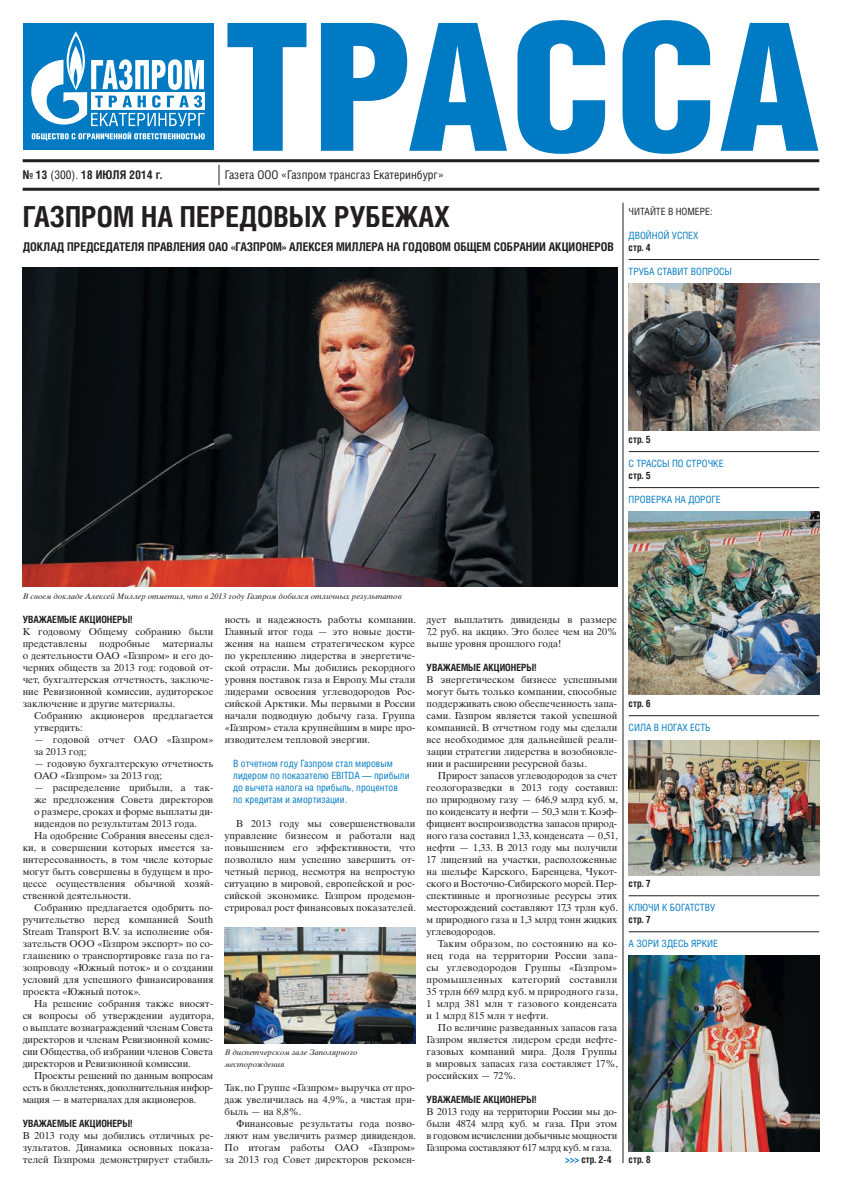
<style>
.page{position:relative;width:842px;height:1191px;background:#fff}
.page>*{position:absolute;margin:0;border:0;box-sizing:border-box;transform-origin:0 0}
.t1{font:700 29px "Helios Cond";color:#231f20}
.t2{font:700 12px "Helios Cond";color:#231f20}
.t3{font:12px "Helios Cond";color:#231f20}
.t4{font:10px/12px "Times Ten C";color:#231f20;text-align:justify}
.t5{font:10px/12px "Helios Cond";color:#007ac2}
.t6{font:700 10px "Helios Cond";color:#231f20}
.t7{font:10px "Times Ten C";letter-spacing:-.02em;color:#231f20}
.t8{font:10px "Helios Cond";color:#231f20}
.t9{font:italic 8px/12px "Times Ten C";color:#231f20}
.s1{font-weight:400}
.s2{color:#007ac2}
</style>
<div class="page">
<div style="left:23px;top:23px;width:190px;height:126px;background:#007ac2"></div>
<svg style="left:31px;top:31px;width:173px;height:95px"></svg>
<svg style="left:32px;top:132px;width:173px;height:8px"></svg>
<hr style="left:23px;top:159px;width:796px;height:3px;background:#231f20">
<hr style="left:23px;top:188px;width:796px;height:3px;background:#231f20">
<svg style="left:219px;top:165px;width:1px;height:20px"></svg>
<svg style="left:227px;top:20px;width:591px;height:134px;fill:#007ac2"></svg>
<hr style="left:623px;top:203px;width:1px;height:960px;background:#231f20">
<hr style="left:629px;top:259px;width:190px;height:1px;background:#231f20">
<hr style="left:629px;top:451px;width:190px;height:1px;background:#231f20">
<hr style="left:629px;top:487px;width:190px;height:1px;background:#231f20">
<hr style="left:629px;top:715px;width:190px;height:1px;background:#231f20">
<hr style="left:629px;top:895px;width:190px;height:1px;background:#231f20">
<hr style="left:629px;top:931px;width:190px;height:1px;background:#231f20">
<img style="left:23px;top:268px;width:594px;height:319px">
<img style="left:225px;top:927px;width:190px;height:116px">
<img style="left:629px;top:284px;width:190px;height:147px">
<img style="left:629px;top:512px;width:190px;height:183px">
<img style="left:629px;top:740px;width:190px;height:135px">
<img style="left:629px;top:956px;width:190px;height:195px">
<p class="t2" style="left:23px;top:167px;width:141px">№ 13 <span class="s1">(300).</span> 18 ИЮЛЯ 2014 г.</p>
<p class="t3" style="left:225px;top:167px;width:221px">Газета ООО «Газпром трансгаз Екатеринбург»</p>
<h1 class="t1" style="left:23px;top:199px;width:429px">Газпром на передовых рубежах</h1>
<p class="t2" style="left:23px;top:239px;width:193px">Доклад Председателя Правления ОАО</p>
<p class="t2" style="left:231px;top:239px;width:114px">«Газпром» Алексея Милл</p>
<p class="t2" style="left:366px;top:239px;width:250px">ера на годовом Общем собрании акционеров</p>
<p class="t8" style="left:629px;top:205px;width:85px">ЧИТАЙТЕ В НОМЕРЕ:</p>
<p class="t5" style="left:629px;top:229px;width:71px">ДВОЙНОЙ УСПЕХ</p>
<p class="t6" style="left:629px;top:241px;width:23px">стр. 4</p>
<p class="t5" style="left:629px;top:265px;width:105px">ТРУБА СТАВИТ ВОПРОСЫ</p>
<p class="t6" style="left:629px;top:433px;width:24px">стр. 5</p>
<p class="t5" style="left:629px;top:457px;width:96px">С ТРАССЫ ПО СТРОЧКЕ</p>
<p class="t6" style="left:629px;top:469px;width:24px">стр. 5</p>
<p class="t5" style="left:629px;top:493px;width:94px">ПРОВЕРКА НА ДОРОГЕ</p>
<p class="t9" style="left:23px;top:590px;width:381px">В своем докладе Алексей Миллер отметил, что в 2013 году Газпром добился отличных результатов</p>
<p class="t6" style="left:23px;top:613px;width:111px">Уважаемые акционеры!</p>
<p class="t4" style="left:23px;top:625px;width:192px">К годовому Общему собранию были представлены подробные материалы о деятельности ОАО «Газпром» и его до&shy;черних обществ за 2013 год: годовой от&shy;чет, бухгалтерская отчетность, заключе&shy;ние Ревизионной комиссии, аудиторское заключение и другие материалы.</p>
<p class="t4" style="left:34px;top:709px;width:181px">Собранию акционеров предлагается утвердить:</p>
<p class="t4" style="left:34px;top:733px;width:181px">— годовой отчет ОАО «Газпром» за 2013 год;</p>
<p class="t4" style="left:34px;top:757px;width:181px">— годовую бухгалтерскую отчетность<br>ОАО «Газпром» за 2013 год;</p>
<p class="t4" style="left:34px;top:781px;width:181px">— распределение прибыли, а так-</p>
<p class="t4" style="left:34px;top:793px;width:181px">же предложения Совета директоров</p>
<p class="t4" style="left:34px;top:805px;width:181px">о размере, сроках и форме выплаты ди-</p>
<p class="t4" style="left:34px;top:817px;width:164px">видендов по результатам 2013 года.</p>
<p class="t4" style="left:34px;top:829px;width:181px">На одобрение Собрания внесены сдел-</p>
<p class="t4" style="left:23px;top:841px;width:192px">ки, в совершении которых имеется за-</p>
<p class="t4" style="left:23px;top:853px;width:192px">интересованность, в том числе которые</p>
<p class="t4" style="left:23px;top:865px;width:192px">могут быть совершены в будущем в про-</p>
<p class="t4" style="left:23px;top:877px;width:192px">цессе осуществления обычной хозяй-</p>
<p class="t4" style="left:23px;top:889px;width:110px">ственной деятельности.</p>
<p class="t4" style="left:34px;top:901px;width:181px">Собранию предлагается одобрить по-</p>
<p class="t4" style="left:23px;top:913px;width:192px">ручительство перед компанией South</p>
<p class="t4" style="left:23px;top:925px;width:192px">Stream Transport B.V. за исполнение обя-</p>
<p class="t4" style="left:23px;top:937px;width:192px">зательств ООО «Газпром экспорт» по со-</p>
<p class="t4" style="left:23px;top:949px;width:192px">глашению о транспортировке газа по га-</p>
<p class="t4" style="left:23px;top:961px;width:192px">зопроводу «Южный поток» и о создании</p>
<p class="t4" style="left:23px;top:973px;width:192px">условий для успешного финансирования</p>
<p class="t4" style="left:23px;top:985px;width:119px">проекта «Южный поток».</p>
<p class="t4" style="left:34px;top:997px;width:181px">На решение собрания также вносят-</p>
<p class="t4" style="left:23px;top:1009px;width:193px">ся вопросы об утверждении аудитора,</p>
<p class="t4" style="left:23px;top:1021px;width:192px">о выплате вознаграждений членам Совета</p>
<p class="t4" style="left:23px;top:1033px;width:192px">директоров и членам Ревизионной комис-</p>
<p class="t4" style="left:23px;top:1045px;width:192px">сии Общества, об избрании членов Совета</p>
<p class="t4" style="left:23px;top:1057px;width:169px">директоров и Ревизионной комиссии.</p>
<p class="t7" style="left:34px;top:1069px;width:181px">Проекты решений по данным вопросам</p>
<p class="t7" style="left:23px;top:1081px;width:192px">есть в бюллетенях, дополнительная инфор-</p>
<p class="t7" style="left:23px;top:1093px;width:175px">мация — в материалах для акционеров.</p>
<p class="t6" style="left:23px;top:1117px;width:111px">Уважаемые акционеры!</p>
<p class="t4" style="left:23px;top:1129px;width:192px">В 2013 году мы добились отличных ре&shy;зультатов. Динамика основных показа&shy;телей Газпрома демонстрирует стабиль-</p>
<p class="t4" style="left:225px;top:613px;width:193px">ность и надежность работы компании.<br>Главный итог года — это новые дости&shy;жения на нашем стратегическом курсе по укреплению лидерства в энергетиче&shy;ской отрасли. Мы добились рекордного уровня поставок газа в Европу. Мы стали лидерами освоения углеводородов Рос&shy;сийской Арктики. Мы первыми в России начали подводную добычу газа. Группа «Газпром» стала крупнейшим в мире про&shy;изводителем тепловой энергии.</p>
<p class="t5" style="left:233px;top:757px;width:178px">В отчетном году Газпром стал мировым лидером по показателю EBITDA — прибыли до вычета налога на прибыль, процентов по кредитам и амортизации.</p>
<p class="t4" style="left:225px;top:817px;width:193px;text-indent:11px">В 2013 году мы совершенствовали управление бизнесом и работали над повышением его эффективности, что позволило нам успешно завершить от&shy;четный период, несмотря на непростую ситуацию в мировой, европейской и рос&shy;сийской экономике. Газпром продемон&shy;стрировал рост финансовых показателей.</p>
<p class="t9" style="left:225px;top:1046px;width:134px">В диспетчерском зале Заполярного месторождения</p>
<p class="t4" style="left:225px;top:1081px;width:192px">Так, по Группе «Газпром» выручка от про&shy;даж увеличилась на 4,9%, а чистая при&shy;быль — на 8,8%.</p>
<p class="t4" style="left:225px;top:1117px;width:193px;text-indent:11px">Финансовые результаты года позво&shy;ляют нам увеличить размер дивидендов.<br>По итогам работы ОАО «Газпром» за 2013 год Совет директоров рекомен-</p>
<p class="t4" style="left:427px;top:613px;width:192px">дует выплатить дивиденды в размере 7,2 руб. на акцию. Это более чем на 20% выше уровня прошлого года!</p>
<p class="t6" style="left:427px;top:661px;width:111px">Уважаемые акционеры!</p>
<p class="t4" style="left:427px;top:673px;width:192px">В энергетическом бизнесе успешными могут быть только компании, способные поддерживать свою обеспеченность запа&shy;сами. Газпром является такой успешной компанией. В отчетном году мы сделали все необходимое для дальнейшей реали&shy;зации стратегии лидерства в возобновле&shy;нии и расширении ресурсной базы.</p>
<p class="t4" style="left:427px;top:769px;width:193px;text-indent:11px">Прирост запасов углеводородов за счет геологоразведки в 2013 году составил: по природному газу — 646,9 млрд куб. м, по конденсату и нефти — 50,3 млн т. Коэф&shy;фициент воспроизводства запасов природ&shy;ного газа составил 1,33, конденсата — 0,51, нефти — 1,33. В 2013 году мы получили 17 лицензий на участки, расположенные на шельфе Карского, Баренцева, Чукот&shy;ского и Восточно-Сибирского морей. Пер&shy;спективные и прогнозные ресурсы этих месторождений составляют 17,3 трлн куб. м природного газа и 1,3 млрд тонн жидких углеводородов.</p>
<p class="t4" style="left:427px;top:937px;width:193px;text-indent:11px">Таким образом, по состоянию на ко&shy;нец года на территории России запа&shy;сы углеводородов Группы «Газпром» промышленных категорий составили 35 трлн 669 млрд куб. м природного газа, 1 млрд 381 млн т газового конденсата и 1 млрд 815 млн т нефти.</p>
<p class="t4" style="left:427px;top:1021px;width:193px;text-indent:11px">По величине разведанных запасов газа Газпром является лидером среди нефте&shy;газовых компаний мира. Доля Группы в мировых запасах газа составляет 17%, российских — 72%.</p>
<p class="t6" style="left:427px;top:1093px;width:111px">Уважаемые акционеры!</p>
<p class="t4" style="left:427px;top:1105px;width:192px">В 2013 году на территории России мы до&shy;были 487,4 млрд куб. м газа. При этом в годовом исчислении добычные мощности Газпрома составляют 617 млрд куб. м газа.</p>
<p class="t6" style="left:565px;top:1153px;width:48px"><span class="s2">&gt;&gt;&gt;</span> стр. 2-4</p>
<p class="t6" style="left:629px;top:697px;width:24px">стр. 6</p>
<p class="t5" style="left:629px;top:721px;width:83px">СИЛА В НОГАХ ЕСТЬ</p>
<p class="t6" style="left:629px;top:877px;width:23px">стр. 7</p>
<p class="t5" style="left:629px;top:901px;width:88px">КЛЮЧИ К БОГАТСТВУ</p>
<p class="t6" style="left:629px;top:913px;width:23px">стр. 7</p>
<p class="t5" style="left:629px;top:937px;width:91px">А ЗОРИ ЗДЕСЬ ЯРКИЕ</p>
<p class="t6" style="left:629px;top:1153px;width:24px">стр. 8</p>
</div>
